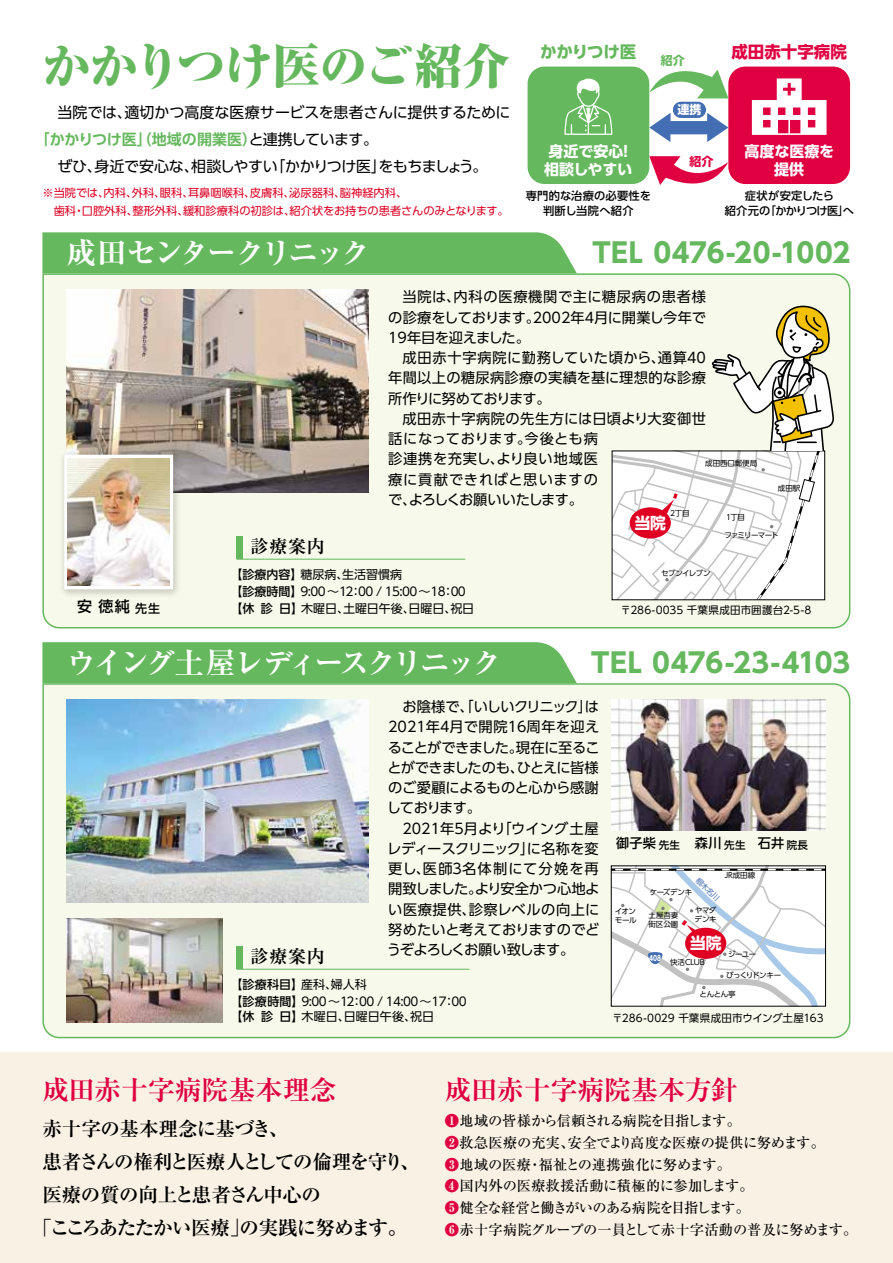
<style>
.page{position:relative;width:893px;height:1263px;background:#fff}
.page>*{position:absolute;margin:0;border:0;box-sizing:border-box;transform-origin:0 0}
.t1{font:800 expanded 48px "Ryumin Pr 6 N";letter-spacing:-.015em;color:#66b85e}
.t2{font:700 expanded 30px "Ryumin Pr 6 N";letter-spacing:-.125em;color:#fff}
.t3{font:700 expanded 30px "Ryumin Pr 6 N";letter-spacing:-.105em;color:#fff}
.t4{font:700 27px "UD Shin Go Pr 6 N";letter-spacing:.01em;color:#66b85e}
.t5{font:700 27px "Ryumin Pr 6 N";letter-spacing:-.01em;color:#e00041}
.t6{font:700 19.5px "Ryumin Pr 6 N";letter-spacing:-.08em;color:#000}
.t7{font:700 19.5px "Ryumin Pr 6 N";letter-spacing:-.04em;color:#000}
.t8{font:700 19.5px "Ryumin Pr 6 N";letter-spacing:-.02em;color:#000}
.t9{font:700 19.5px "Ryumin Pr 6 N";color:#000}
.t10{font:700 18px "Ryumin Pr 6 N";letter-spacing:.04em;color:#000}
.t11{font:700 16.5px "UD Shin Go Pr 6 N";color:#e00041}
.t12{font:700 16.5px "UD Shin Go Pr 6 N";letter-spacing:-.01em;color:#66b85e}
.t13{font:700 15.75px "UD Shin Go Pr 6 N";color:#fff}
.t14{font:15px "UD Shin Go Pr 6 N";letter-spacing:-.015em;color:#000}
.t15{font:700 15px "UD Shin Go Pr 6 N De";letter-spacing:-.005em;color:#66b85e}
.t16{font:700 15px/18px "UD Shin Go Pr 6 N";color:#fff;text-align:center}
.t17{font:500 15px "UD Shin Go Pr 6 N";color:#000}
.t18{font:14.25px/20.2px "UD Shin Go Pr 6 N";letter-spacing:.02em;color:#000}
.t19{font:14.25px/20.2px "UD Shin Go Pr 6 N";color:#000}
.t20{font:500 14.25px/21.8px "Ryumin Pr 6 N";letter-spacing:-.035em;color:#000}
.t21{font:500 13.2px "UD Shin Go Pr 6 N";letter-spacing:.015em;color:#000}
.t22{font:12px/17.2px "UD Shin Go Pr 6 N";letter-spacing:-.01em;color:#000}
.t23{font:12px/17.2px "UD Shin Go Pr 6 N";letter-spacing:-.05em;color:#000}
.t24{font:700 12px "UD Shin Go Pr 6 N";color:#fff}
.t25{font:700 12px "UD Shin Go Pr 6 N";color:#66b85e}
.t26{font:700 12px "UD Shin Go Pr 6 N";color:#e00041}
.t27{font:11.25px/18px "UD Shin Go Pr 6 N";color:#df0023}
.t28{font:500 11.25px/15px "UD Shin Go Pr 6 N";letter-spacing:-.05em;color:#000;text-align:center}
.t29{font:500 11.25px/15px "UD Shin Go Pr 6 N";letter-spacing:.015em;color:#000;text-align:center}
.t30{font:10.5px "UD Shin Go Pr 6 N";letter-spacing:.01em;color:#000}
.t31{font:7.5px/9px "UD Shin Go Pr 6 N";letter-spacing:-.04em;color:#000}
.t32{font:7.5px/9px "UD Shin Go Pr 6 N";letter-spacing:-.015em;color:#000}
.t33{font:7.5px "UD Shin Go Pr 6 N";letter-spacing:-.06em;color:#000}
.t34{font:7.5px "UD Shin Go Pr 6 N";letter-spacing:-.1em;color:#000}
.t35{font:7.5px "UD Shin Go Pr 6 N";letter-spacing:-.07em;color:#000}
.t36{font:7.5px "UD Shin Go Pr 6 N";color:#436eb3}
.t37{font:700 7.5px "UD Shin Go Pr 6 N";color:#fff;scale:.8 1}
.s1{font-family:"UD Shin Go Pr 6 N";font-weight:400;color:#000}
.s2{font-size:12px}
.s3{font-weight:500}
.s4{font-size:10.5px}
.s5{font-weight:700;font-stretch:expanded;color:#e00041}
</style>
<div class="page">
<div style="left:0;top:1052px;width:893px;height:211px;background:#faf1e5"></div>
<div style="left:42px;top:273px;width:808px;height:355px;background:#f7f9ea"></div>
<div style="left:42px;top:232px;width:535px;height:41px;background:#66b85e"></div>
<div style="left:42px;top:683px;width:808px;height:355px;background:#f7f9ea"></div>
<div style="left:42px;top:642px;width:535px;height:41px;background:#66b85e"></div>
<svg style="left:649px;top:113px;width:79px;height:29px"></svg>
<svg style="left:649px;top:156px;width:79px;height:29px"></svg>
<svg style="left:649px;top:69px;width:79px;height:29px"></svg>
<div style="left:528px;top:67px;width:121px;height:117px;background:#66b85e;border-radius:17px"></div>
<div style="left:728px;top:67px;width:122px;height:117px;background:#e00041;border-radius:17px"></div>
<div style="left:673px;top:102px;width:33px;height:16px;background:#436eb3;border-radius:8px"></div>
<img style="left:66px;top:290px;width:303px;height:202px">
<img style="left:55px;top:446px;width:130px;height:155px">
<div style="left:64px;top:455px;width:109px;height:134px;border:4px solid #fff"></div>
<img style="left:66px;top:700px;width:303px;height:202px">
<svg style="left:613px;top:867px;width:211px;height:137px"></svg>
<div style="left:611px;top:865px;width:215px;height:141px;border:1px solid #000"></div>
<svg style="left:539px;top:78px;width:97px;height:106px"></svg>
<svg style="left:752px;top:78px;width:74px;height:57px"></svg>
<hr style="left:237px;top:559px;width:228px;height:1px;background:#66b85e">
<div style="left:237px;top:536px;width:6px;height:23px;background:#66b85e"></div>
<hr style="left:237px;top:969px;width:232px;height:1px;background:#66b85e">
<div style="left:237px;top:946px;width:6px;height:23px;background:#66b85e"></div>
<img style="left:66px;top:918px;width:157px;height:104px">
<img style="left:612px;top:700px;width:214px;height:130px">
<img style="left:68px;top:458px;width:102px;height:127px">
<svg style="left:612px;top:304px;width:223px;height:296px"></svg>
<h1 class="t1" style="left:43px;top:28px;width:470px">かかりつけ医のご紹介</h1>
<p class="t12" style="left:540px;top:39px;width:98px">かかりつけ医</p>
<p class="t11" style="left:731px;top:39px;width:117px">成田赤十字病院</p>
<p class="t25" style="left:661px;top:50px;width:25px">紹介</p>
<p class="t14" style="left:42px;top:101px;width:470px">　当院では、適切かつ高度な医療サービスを患者さんに提供するために</p>
<p class="t15" style="left:35px;top:128px;width:345px">「かかりつけ医」（地域の開業医）<span class="s1">と連携しています。</span></p>
<p class="t14" style="left:42px;top:155px;width:447px">　ぜひ、身近で安心な、相談しやすい「かかりつけ医」をもちましょう。</p>
<p class="t27" style="left:42px;top:183px;width:468px">※当院では、内科、外科、眼科、耳鼻咽喉科、皮膚科、泌尿器科、脳神経内科、<br>　歯科・口腔外科、整形外科、緩和診療科の初診は、紹介状をお持ちの患者さんのみとなります。</p>
<p class="t16" style="left:544px;top:142px;width:91px;text-align:left">身近で安心！相談しやすい</p>
<p class="t29" style="left:526px;top:188px;width:127px">専門的な治療の必要性を判断し当院へ紹介</p>
<p class="t24" style="left:677px;top:100px;width:25px">連携</p>
<p class="t26" style="left:689px;top:152px;width:25px">紹介</p>
<p class="t16" style="left:744px;top:142px;width:91px">高度な医療を提供</p>
<p class="t28" style="left:725px;top:188px;width:131px">症状が安定したら<br>紹介元の「かかりつけ医」へ</p>
<h2 class="t3" style="left:66px;top:230px;width:305px">成田センタークリニック</h2>
<h3 class="t4" style="left:592px;top:231px;width:260px">TEL 0476-20-1002</h3>
<p class="t17" style="left:77px;top:594px;width:85px">安 徳純 <span class="s2">先生</span></p>
<p class="t10" style="left:250px;top:532px;width:76px">診療案内</p>
<p class="t18" style="left:388px;top:286px;width:320px">　当院は、内科の医療機関で主に糖尿病の患者様の診療をしております。2002年4月に開業し今年で<br>19年目を迎えました。<br>　成田赤十字病院に勤務していた頃から、通算40年間以上の糖尿病診療の実績を基に理想的な診療所作りに努めております。<br>　成田赤十字病院の先生方には日頃より大変御世話になっております。今後とも病<br>診連携を充実し、より良い地域医<br>療に貢献できればと思いますの<br>で、よろしくお願いいたします。</p>
<p class="t32" style="left:705px;top:459px;width:53px">成田西口郵便局</p>
<p class="t31" style="left:778px;top:483px;width:24px">成田駅</p>
<p class="t31" style="left:670px;top:509px;width:21px">2丁目</p>
<p class="t13" style="left:635px;top:510px;width:33px">当院</p>
<p class="t31" style="left:726px;top:513px;width:20px">1丁目</p>
<p class="t34" style="left:724px;top:529px;width:56px">ファミリーマート</p>
<p class="t22" style="left:231px;top:565px;width:245px"><span class="s3">【診療内容】</span>糖尿病、生活習慣病<br><span class="s3">【診療時間】</span>9:00 ～12：00 / 15:00～18：00<span class="s3">【休診日】</span>木曜日、土曜日午後、日曜日、祝日</p>
<p class="t35" style="left:661px;top:567px;width:51px">セブンイレブン</p>
<p class="t30" style="left:621px;top:601px;width:192px">〒286-0035 千葉県成田市囲護台2-5-8</p>
<h2 class="t2" style="left:66px;top:639px;width:437px">ウイング土屋レディースクリニック</h2>
<h3 class="t4" style="left:591px;top:640px;width:261px">TEL 0476-23-4103</h3>
<p class="t10" style="left:250px;top:942px;width:76px">診療案内</p>
<p class="t19" style="left:387px;top:696px;width:214px">　お陰様で、「いしいクリニック」は<br>2021年4月で開院16周年を迎えることができました。現在に至ることができましたのも、ひとえに皆様のご愛顧によるものと心から感謝しております。<br>　2021年5月より「ウイング土屋レディースクリニック」に名称を変更し、医師3名体制にて分娩を再開致しました。より安全かつ心地よい医療提供、診察レベルの向上に努めたいと考えておりますのでどうぞよろしくお願い致します。</p>
<p class="t23" style="left:231px;top:975px;width:238px"><span class="s3">【診療科目】</span>産科、婦人科<br><span class="s3">【診療時間】</span>9:00 ～12：00 / 14:00～17：00</p>
<p class="t22" style="left:231px;top:1007px;width:205px"><span class="s3">【休診日】</span>木曜日、日曜日午後、祝日</p>
<p class="t21" style="left:616px;top:832px;width:193px">御子柴<span class="s4">先生</span> 森川<span class="s4">先生</span> 石井<span class="s4">院長</span></p>
<p class="t31" style="left:615px;top:907px;width:23px">イオンモール</p>
<p class="t31" style="left:724px;top:870px;width:32px">JR成田線</p>
<p class="t36" style="left:701px;top:874px;width:31px;rotate:45deg">根木名川</p>
<p class="t31" style="left:650px;top:887px;width:44px">ケーズデンキ</p>
<p class="t32" style="left:648px;top:911px;width:31px">土屋吾妻街区公園</p>
<p class="t31" style="left:695px;top:906px;width:24px">ヤマダデンキ</p>
<p class="t37" style="left:649px;top:952px;width:16px">408</p>
<p class="t13" style="left:690px;top:930px;width:33px">当院</p>
<p class="t31" style="left:728px;top:949px;width:30px">ジーユー</p>
<p class="t31" style="left:670px;top:958px;width:36px">快活CLUB</p>
<p class="t31" style="left:700px;top:990px;width:38px">とんとん亭</p>
<p class="t33" style="left:726px;top:969px;width:56px">びっくりドンキー</p>
<p class="t30" style="left:612px;top:1010px;width:213px">〒286-0029 千葉県成田市ウイング土屋163</p>
<h3 class="t5" style="left:42px;top:1069px;width:296px">成田赤十字病院基本理念</h3>
<h3 class="t5" style="left:445px;top:1069px;width:294px">成田赤十字病院基本方針</h3>
<h3 class="t9" style="left:42px;top:1113px;width:247px">赤十字の基本理念に基づき、</h3>
<h3 class="t6" style="left:42px;top:1146px;width:379px">患者さんの権利と医療人としての倫理を守り、</h3>
<h3 class="t8" style="left:42px;top:1179px;width:280px">医療の質の向上と患者さん中心の</h3>
<h3 class="t7" style="left:33px;top:1212px;width:376px">「こころあたたかい医療」の実践に努めます。</h3>
<p class="t20" style="left:445px;top:1109px;width:414px"><span class="s5">❶</span>地域の皆様から信頼される病院を目指します。<br><span class="s5">❷</span>救急医療の充実、安全でより高度な医療の提供に努めます。<br><span class="s5">❸</span>地域の医療・福祉との連携強化に努めます。<br><span class="s5">❹</span>国内外の医療救援活動に積極的に参加します。<br><span class="s5">❺</span>健全な経営と働きがいのある病院を目指します。<br><span class="s5">❻</span>赤十字病院グループの一員として赤十字活動の普及に努めます。</p>
</div>
